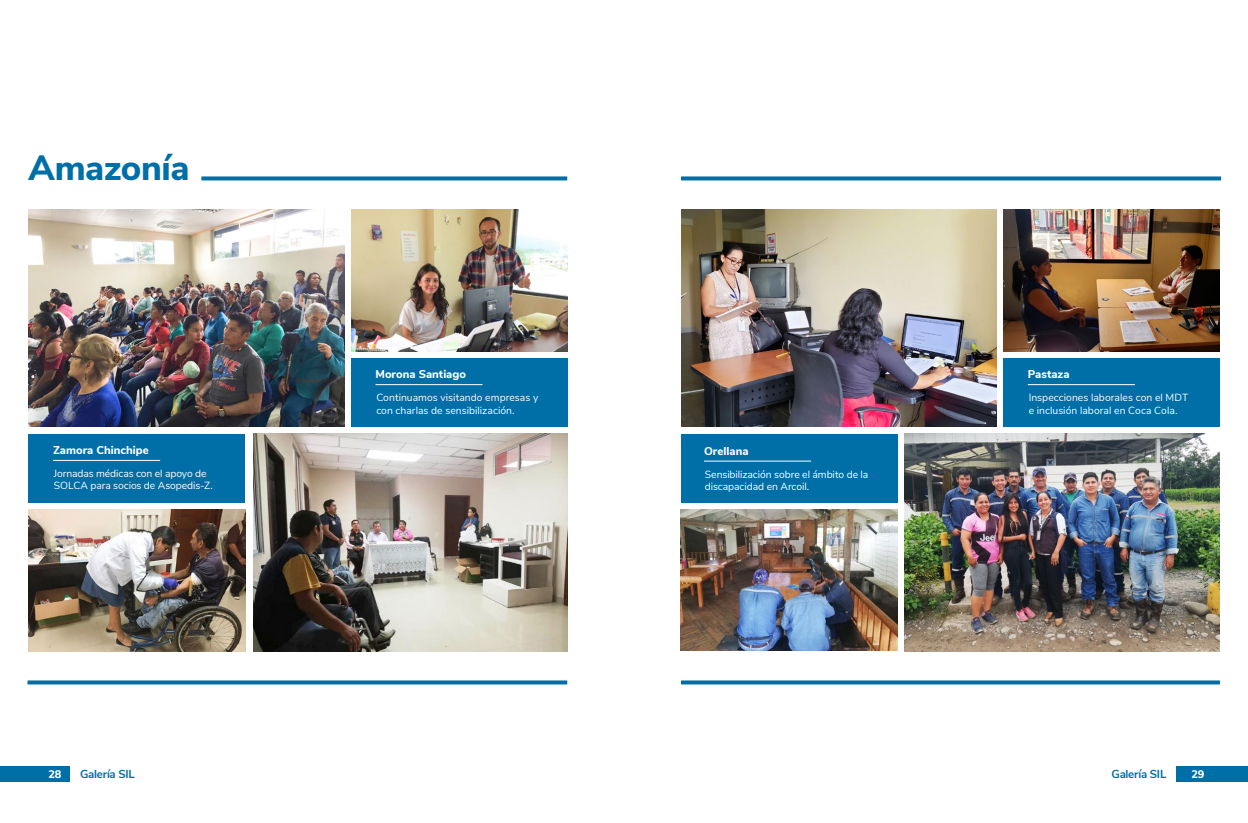
<style>
.page{position:relative;width:1248px;height:823px;background:#fff}
.page>*{position:absolute;margin:0;border:0;box-sizing:border-box;transform-origin:0 0}
.t1{font:800 35px "Nunito Sans";letter-spacing:-.015em;color:#006ea7}
.t2{font:700 11.5px "Nunito Sans";letter-spacing:-.02em;color:#006ea7}
.t3{font:800 11.3px "Nunito Sans";color:#fff}
.t4{font:800 11px "Nunito Sans";color:#fff}
.t5{font:10.4px/12.2px "Nunito Sans";letter-spacing:-.005em;color:#fff}
</style>
<div class="page">
<div style="left:0;top:765px;width:70px;height:16px;background:#006ea7"></div>
<img style="left:29px;top:209px;width:315px;height:217px">
<svg style="left:201px;top:176px;width:366px;height:4px"></svg>
<svg style="left:28px;top:680px;width:539px;height:4px;background:#1d7eb1"></svg>
<div style="left:29px;top:433px;width:216px;height:69px;background:#006ea7"></div>
<hr style="left:53px;top:460px;width:107px;height:1px;background:#fff">
<div style="left:351px;top:358px;width:216px;height:68px;background:#006ea7"></div>
<hr style="left:375px;top:384px;width:107px;height:1px;background:#fff">
<img style="left:351px;top:209px;width:216px;height:142px">
<img style="left:253px;top:433px;width:314px;height:217px">
<img style="left:29px;top:509px;width:216px;height:141px">
<div style="left:1176px;top:765px;width:71px;height:16px;background:#006ea7"></div>
<svg style="left:681px;top:176px;width:539px;height:4px;background:#1c7eb0"></svg>
<svg style="left:681px;top:680px;width:538px;height:4px;background:#1d7eb1"></svg>
<div style="left:681px;top:433px;width:216px;height:69px;background:#006ea7"></div>
<hr style="left:704px;top:460px;width:107px;height:1px;background:#fff">
<div style="left:1003px;top:358px;width:216px;height:68px;background:#006ea7"></div>
<hr style="left:1027px;top:384px;width:107px;height:1px;background:#fff">
<img style="left:1003px;top:209px;width:216px;height:142px">
<img style="left:681px;top:209px;width:315px;height:217px">
<img style="left:680px;top:509px;width:217px;height:141px">
<img style="left:904px;top:433px;width:315px;height:217px">
<h1 class="t1" style="left:28px;top:142px;width:163px">Amazonía</h1>
<p class="t3" style="left:375px;top:366px;width:92px">Morona Santiago</p>
<p class="t3" style="left:1027px;top:366px;width:43px">Pastaza</p>
<p class="t5" style="left:376px;top:391px;width:163px">Continuamos visitando empresas y con charlas de sensibilización.</p>
<p class="t5" style="left:1028px;top:391px;width:161px">Inspecciones laborales con el MDT e inclusión laboral en Coca Cola.</p>
<p class="t3" style="left:53px;top:442px;width:97px">Zamora Chinchipe</p>
<p class="t3" style="left:704px;top:442px;width:46px">Orellana</p>
<p class="t5" style="left:54px;top:466px;width:160px">Jornadas médicas con el apoyo de<br>SOLCA para socios de Asopedis-Z.</p>
<p class="t5" style="left:704px;top:467px;width:165px">Sensibilización sobre el ámbito de la discapacidad en Arcoil.</p>
<p class="t4" style="left:48px;top:765px;width:15px">28</p>
<p class="t2" style="left:80px;top:765px;width:56px">Galería SIL</p>
<p class="t2" style="left:1111px;top:765px;width:56px">Galería SIL</p>
<p class="t4" style="left:1191px;top:765px;width:15px">29</p>
</div>
